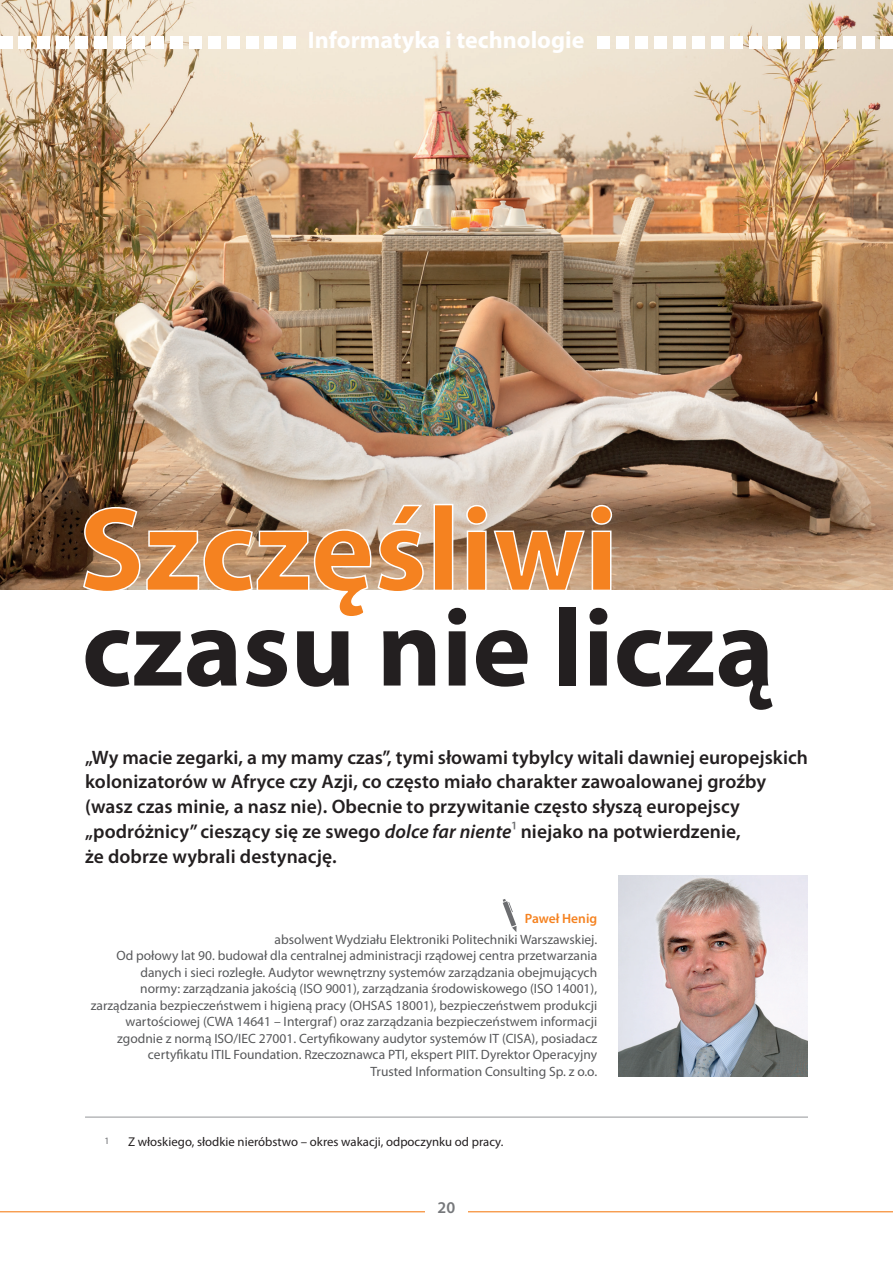
<style>
.page{position:relative;width:893px;height:1263px;background:#fff}
.page>*{position:absolute;margin:0;border:0;box-sizing:border-box;transform-origin:0 0}
.t1{font:700 110.85px "Myriad Pro";color:#231f20}
.t2{font:700 24px "Myriad Pro";color:#fff}
.t3{font:600 19.5px/24.8px "Myriad Pro";letter-spacing:.005em;color:#231f20}
.t4{font:600 16.5px "Myriad Pro";color:#76787b}
.t5{font:13.5px/16.5px "Myriad Pro";color:#57585a;text-align:right}
.t6{font:600 13.5px "Myriad Pro";color:#f58220}
.t7{font:12.75px "Myriad Pro";color:#231f20}
.t8{font:9.75px "Myriad Pro";color:#6c6d70}
.s1{font-style:italic}
.s2{font-weight:400;color:#6c6d70}
</style>
<div class="page">
<hr style="left:0;top:1211px;width:893px;height:1px;background:#f58220">
<div style="left:425px;top:1195px;width:43px;height:23px;background:#fff"></div>
<img style="left:0;top:0;width:893px;height:589px">
<div style="left:862px;top:36px;width:13px;height:13px;background:#fff"></div>
<div style="left:843px;top:36px;width:13px;height:13px;background:#fff"></div>
<div style="left:805px;top:36px;width:13px;height:13px;background:#fff"></div>
<div style="left:787px;top:36px;width:12px;height:13px;background:#fff"></div>
<div style="left:768px;top:36px;width:12px;height:13px;background:#fff"></div>
<div style="left:635px;top:36px;width:13px;height:13px;background:#fff"></div>
<div style="left:597px;top:36px;width:13px;height:13px;background:#fff"></div>
<div style="left:616px;top:36px;width:13px;height:13px;background:#fff"></div>
<div style="left:711px;top:36px;width:13px;height:13px;background:#fff"></div>
<div style="left:692px;top:36px;width:13px;height:13px;background:#fff"></div>
<div style="left:654px;top:36px;width:13px;height:13px;background:#fff"></div>
<div style="left:730px;top:36px;width:12px;height:13px;background:#fff"></div>
<div style="left:673px;top:36px;width:12px;height:13px;background:#fff"></div>
<div style="left:749px;top:36px;width:12px;height:13px;background:#fff"></div>
<div style="left:824px;top:36px;width:13px;height:13px;background:#fff"></div>
<div style="left:880px;top:36px;width:13px;height:13px;background:#fff"></div>
<div style="left:283px;top:36px;width:13px;height:13px;background:#fff"></div>
<div style="left:227px;top:36px;width:13px;height:13px;background:#fff"></div>
<div style="left:246px;top:36px;width:12px;height:13px;background:#fff"></div>
<div style="left:113px;top:36px;width:13px;height:13px;background:#fff"></div>
<div style="left:75px;top:36px;width:13px;height:13px;background:#fff"></div>
<div style="left:37px;top:36px;width:13px;height:13px;background:#fff"></div>
<div style="left:18px;top:36px;width:13px;height:13px;background:#fff"></div>
<div style="left:0;top:36px;width:13px;height:13px;background:#fff"></div>
<div style="left:56px;top:36px;width:13px;height:13px;background:#fff"></div>
<div style="left:94px;top:36px;width:13px;height:13px;background:#fff"></div>
<div style="left:189px;top:36px;width:13px;height:12px;background:#fff"></div>
<div style="left:170px;top:36px;width:13px;height:13px;background:#fff"></div>
<div style="left:132px;top:36px;width:13px;height:13px;background:#fff"></div>
<div style="left:151px;top:36px;width:13px;height:13px;background:#fff"></div>
<div style="left:265px;top:36px;width:12px;height:13px;background:#fff"></div>
<div style="left:208px;top:36px;width:13px;height:13px;background:#fff"></div>
<hr style="left:85px;top:1117px;width:723px;height:1px;background:#939598">
<img style="left:618px;top:875px;width:190px;height:201px">
<svg style="left:503px;top:899px;width:14px;height:33px"></svg>
<svg style="left:82px;top:503px;width:531px;height:113px"></svg>
<h2 class="t2" style="left:308px;top:25px;width:278px">Informatyka i technologie</h2>
<h1 class="t1" style="left:82px;top:576px;width:694px">czasu nie liczą</h1>
<p class="t3" style="left:85px;top:744px;width:724px">„Wy macie zegarki, a my mamy czas”, tymi słowami tybylcy witali dawniej europejskich kolonizatorów w Afryce czy Azji, co często miało charakter zawoalowanej groźby (wasz czas minie, a nasz nie). Obecnie to przywitanie często słyszą europejscy „podróżnicy” cieszący się ze swego <span class="s1">dolce far niente</span><span class="s2">1</span> niejako na potwierdzenie,<br>że dobrze wybrali destynację.</p>
<p class="t6" style="left:525px;top:910px;width:74px">Paweł Henig</p>
<p class="t5" style="left:91px;top:931px;width:508px">absolwent Wydziału Elektroniki Politechniki Warszawskiej.<br>Od połowy lat 90. budował dla centralnej administracji rządowej centra przetwarzania danych i sieci rozległe. Audytor wewnętrzny systemów zarządzania obejmujących<br>normy: zarządzania jakością (ISO 9001), zarządzania środowiskowego (ISO 14001), zarządzania bezpieczeństwem i higieną pracy (OHSAS 18001), bezpieczeństwem produkcji wartościowej (CWA 14641 – Intergraf) oraz zarządzania bezpieczeństwem informacji zgodnie z normą ISO/IEC 27001. Certyfikowany audytor systemów IT (CISA), posiadacz certyfikatu ITIL Foundation. Rzeczoznawca PTI, ekspert PIIT. Dyrektor Operacyjny<br>Trusted Information Consulting Sp. z o.o.</p>
<p class="t8" style="left:105px;top:1134px;width:7px">1</p>
<p class="t7" style="left:128px;top:1134px;width:377px">Z włoskiego, słodkie nieróbstwo – okres wakacji, odpoczynku od pracy.</p>
<p class="t4" style="left:438px;top:1197px;width:19px">20</p>
</div>
